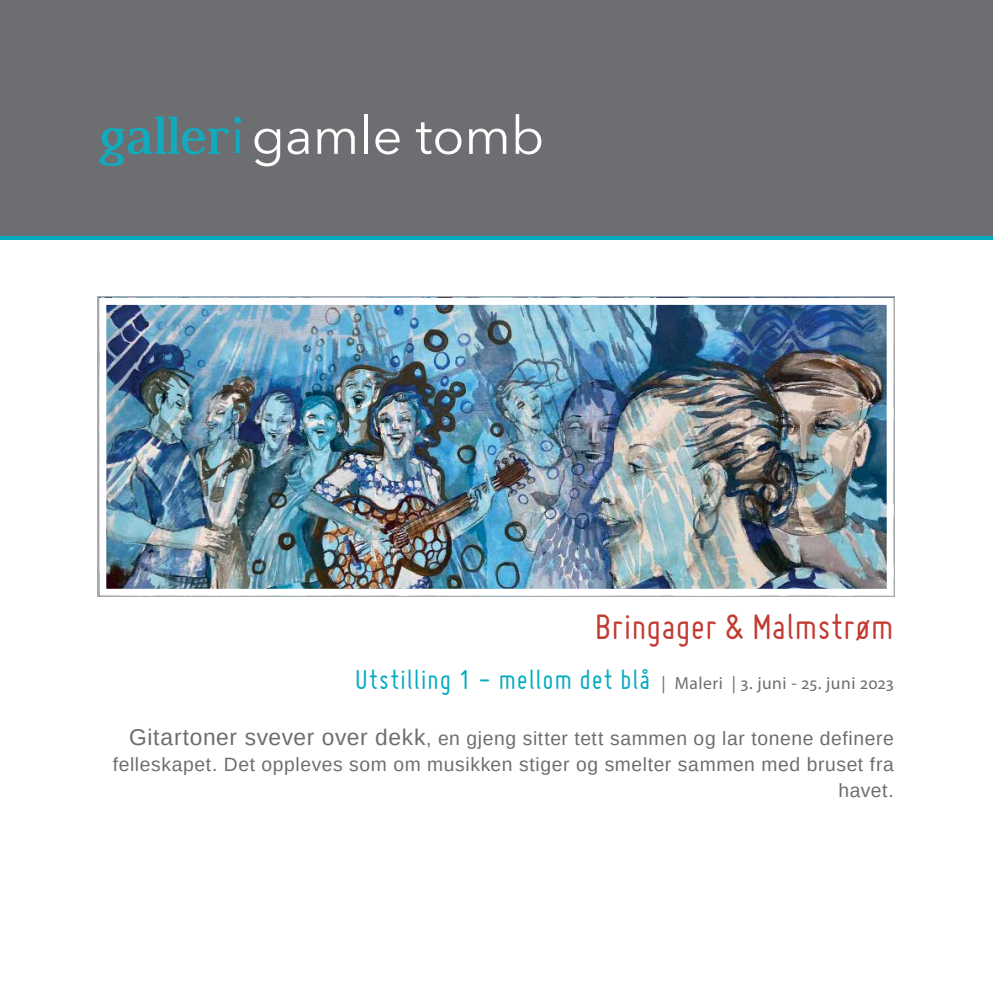
<style>
.page{position:relative;width:993px;height:993px;background:#fff}
.page>*{position:absolute;margin:0;border:0;box-sizing:border-box;transform-origin:0 0}
.t1{font:52.5px "Avenir Next";color:#fff}
.t2{font:38.5px "Miso";letter-spacing:.01em;color:#c23b33}
.t3{font:19.25px/26.2px "Arimo";letter-spacing:.03em;color:#6d6e71;text-align:right}
.t4{font:17.5px "Myriad Pro";letter-spacing:.025em;color:#6d6e71}
.s1{font-family:"Dustismo Roman";font-weight:700;color:#12abbd}
.s2{font-family:"Miso";font-size:29.75px;color:#00aabf}
.s3{font-size:22.75px}
</style>
<div class="page">
<div style="left:0;top:0;width:992px;height:236px;background:#6d6e71"></div>
<hr style="left:0;top:236px;width:992px;height:4px;background:#00aabf">
<img style="left:107px;top:306px;width:778px;height:281px">
<div style="left:99px;top:298px;width:794px;height:297px;border:7px solid #fff"></div>
<h1 class="t1" style="left:99px;top:91px;width:446px"><span class="s1">galleri</span>gamle tomb</h1>
<h2 class="t2" style="left:594px;top:604px;width:300px">Bringager &amp; Malmstrøm</h2>
<p class="t4" style="left:355px;top:672px;width:540px"><span class="s2">Utstilling 1 - mellom det blå</span> | Maleri | 3. juni - 25. juni 2023</p>
<p class="t3" style="left:113px;top:724px;width:782px"><span class="s3">Gitartoner svever over dekk</span>, en gjeng sitter tett sammen og lar tonene definere felleskapet. Det oppleves som om musikken stiger og smelter sammen med bruset fra havet.</p>
</div>
